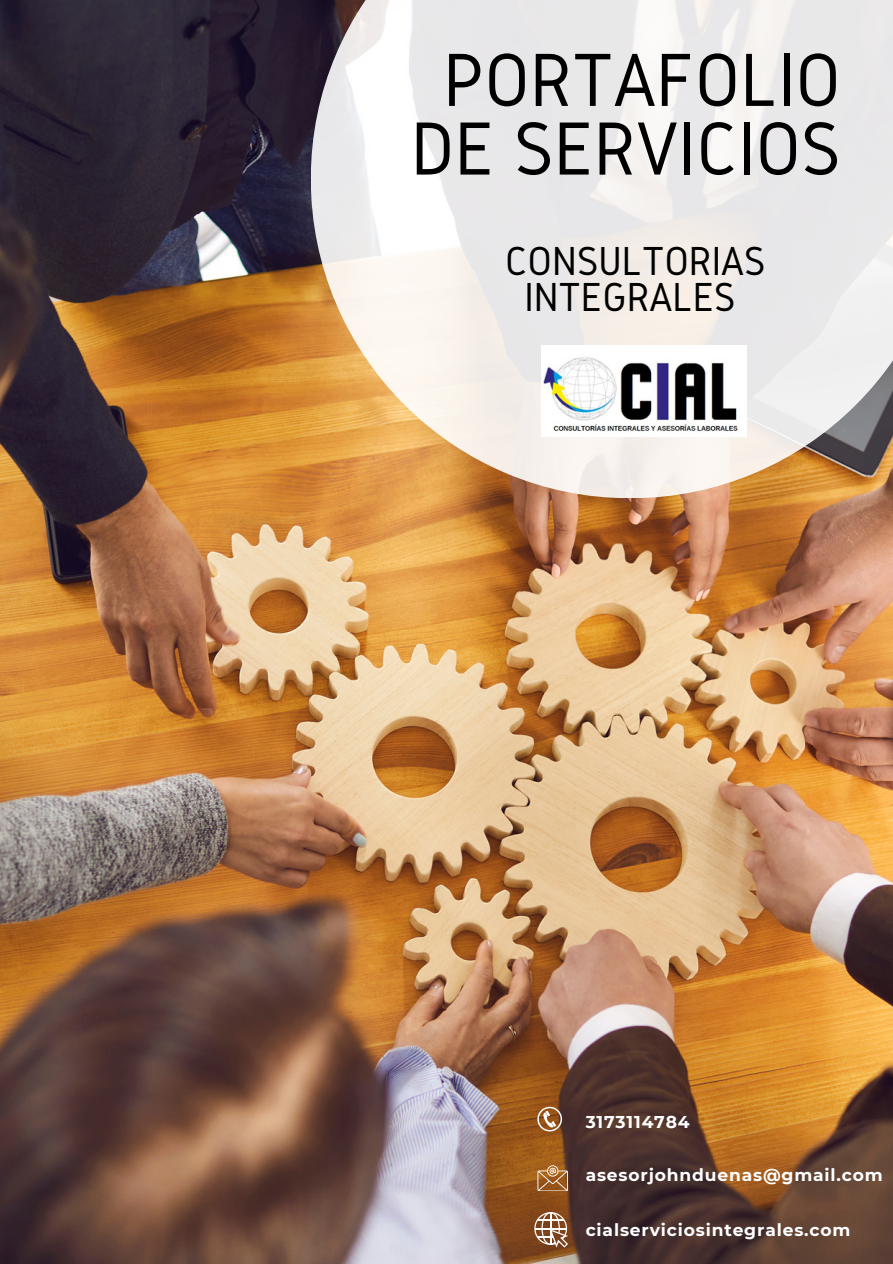
<style>
.page{position:relative;width:893px;height:1264px;background:#fff}
.page>*{position:absolute;margin:0;border:0;box-sizing:border-box;transform-origin:0 0}
.t1{font:78.15px/68.7px "Gidole";color:#000001;text-align:center}
.t2{font:42.15px/36px "Gidole";color:#000;text-align:center}
.t3{font:700 17.1px "Montserrat";letter-spacing:.05em;color:#fff}
</style>
<div class="page">
<img style="left:0;top:0;width:892px;height:1263px">
<svg style="left:311px;top:0;width:581px;height:498px;fill:#e9e8e9"></svg>
<img style="left:542px;top:345px;width:204px;height:92px">
<svg style="left:537px;top:1106px;width:25px;height:25px"></svg>
<svg style="left:537px;top:1164px;width:30px;height:26px"></svg>
<svg style="left:534px;top:1212px;width:34px;height:35px"></svg>
<h1 class="t1" style="left:411px;top:44px;width:431px">PORTAFOLIO<br>DE SERVICIOS</h1>
<h2 class="t2" style="left:505px;top:242px;width:262px">CONSULTORIAS<br>INTEGRALES</h2>
<p class="t3" style="left:585px;top:1110px;width:105px">3173114784</p>
<p class="t3" style="left:585px;top:1164px;width:299px">asesorjohnduenas@gmail.com</p>
<p class="t3" style="left:585px;top:1219px;width:266px">cialserviciosintegrales.com</p>
</div>
